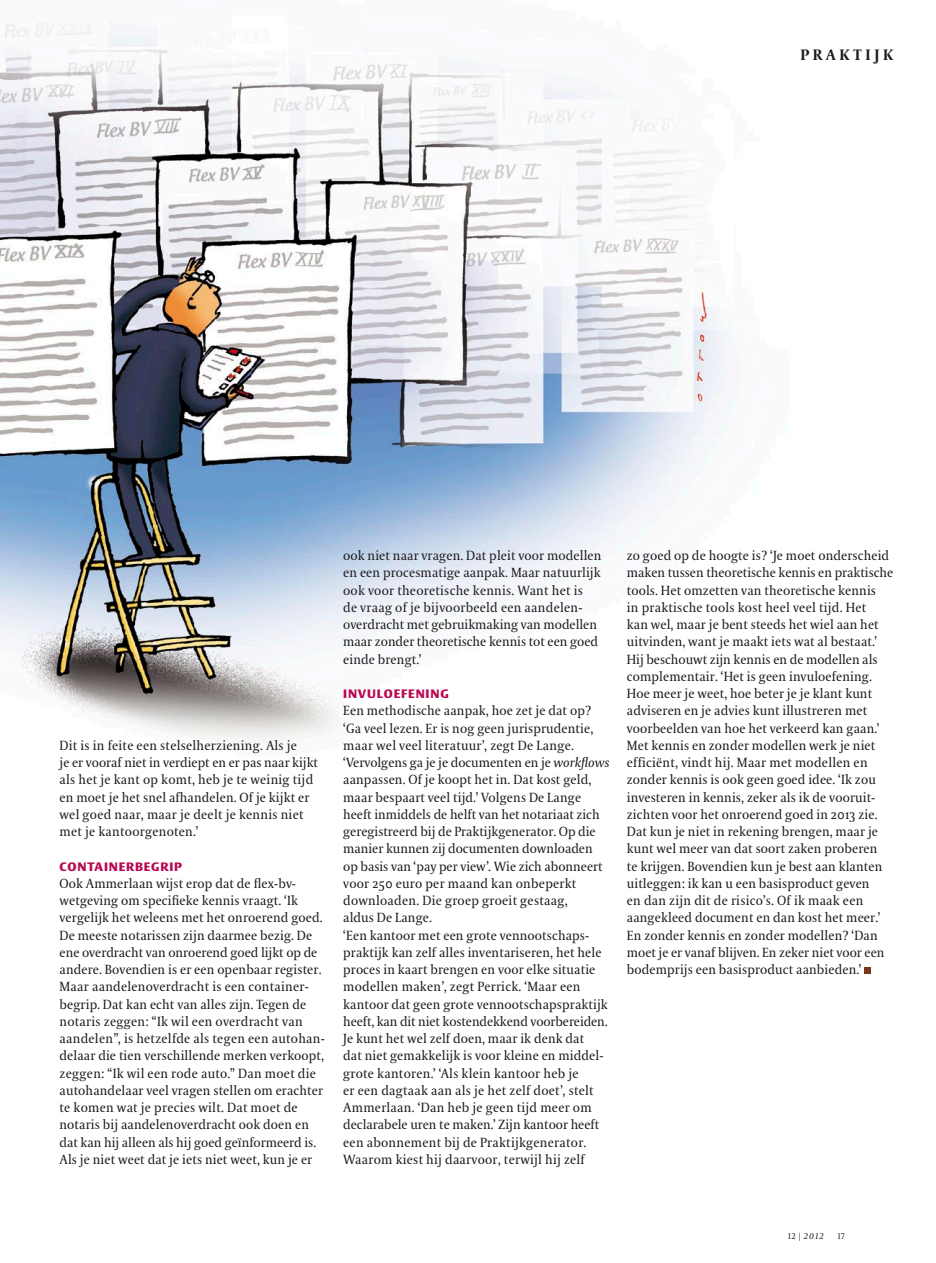
<style>
.page{position:relative;width:936px;height:1263px;background:#fff}
.page>*{position:absolute;margin:0;border:0;box-sizing:border-box;transform-origin:0 0}
.t1{font:700 15px "VPRO Coranto";letter-spacing:.25em;color:#1a1a1f}
.t2{font:13.2px/17.2px "VPRO Coranto";letter-spacing:.01em;color:#1a1a1f}
.t3{font:700 12px "VPRO Vesta";letter-spacing:.07em;color:#b80852}
.t4{font:italic 8.25px "VPRO Coranto";color:#1a1a1f}
.t5{font:8.25px "VPRO Coranto Cn";color:#1a1a1f}
.s1{font-style:italic}
.s2{font-family:"VPRO Coranto Cn";font-style:normal}
</style>
<div class="page">
<img style="left:0;top:23px;width:741px;height:715px">
<svg style="left:864px;top:968px;width:6px;height:6px"></svg>
<p class="t1" style="left:800px;top:45px;width:93px">Prakt ijk</p>
<p class="t2" style="left:60px;top:737px;width:260px">Dit is in feite een stelselherziening. Als je<br>je er vooraf niet in verdiept en er pas naar kijkt als het je kant op komt, heb je te weinig tijd en moet je het snel afhandelen. Of je kijkt er wel goed naar, maar je deelt je kennis niet met je kantoorgenoten.’</p>
<p class="t3" style="left:60px;top:861px;width:124px">CONTAINERBEGRIP</p>
<p class="t2" style="left:60px;top:875px;width:267px">Ook Ammerlaan wijst erop dat de flex-bv&shy;wetgeving om specifieke kennis vraagt. ‘Ik vergelijk het weleens met het onroerend goed.<br>De meeste notarissen zijn daarmee bezig. De ene overdracht van onroerend goed lijkt op de andere. Bovendien is er een openbaar register.<br>Maar aandelenoverdracht is een container&shy;begrip. Dat kan echt van alles zijn. Tegen de notaris zeggen: “Ik wil een overdracht van aandelen”, is hetzelfde als tegen een autohan&shy;delaar die tien verschillende merken verkoopt, zeggen: “Ik wil een rode auto.” Dan moet die autohandelaar veel vragen stellen om erachter te komen wat je precies wilt. Dat moet de notaris bij aandelenoverdracht ook doen en dat kan hij alleen als hij goed geïnformeerd is.<br>Als je niet weet dat je iets niet weet, kun je er</p>
<p class="t2" style="left:343px;top:547px;width:260px">ook niet naar vragen. Dat pleit voor modellen en een procesmatige aanpak. Maar natuurlijk ook voor theoretische kennis. Want het is<br>de vraag of je bijvoorbeeld een aandelen&shy;overdracht met gebruikmaking van modellen maar zonder theoretische kennis tot een goed einde brengt.’</p>
<p class="t3" style="left:343px;top:689px;width:107px">INVULOEFENING</p>
<p class="t2" style="left:343px;top:702px;width:268px">Een methodische aanpak, hoe zet je dat op? ‘Ga veel lezen. Er is nog geen jurisprudentie, maar wel veel literatuur’, zegt De Lange. ‘Vervolgens ga je je documenten en je <span class="s1">workflows </span>aanpassen. Of je koopt het in. Dat kost geld, maar bespaart veel tijd.’ Volgens De Lange heeft inmiddels de helft van het notariaat zich geregistreerd bij de Praktijkgenerator. Op die manier kunnen zij documenten downloaden op basis van ‘pay per view’. Wie zich abonneert voor 250 euro per maand kan onbeperkt downloaden. Die groep groeit gestaag,<br>aldus De Lange.<br>‘Een kantoor met een grote vennootschaps&shy;praktijk kan zelf alles inventariseren, het hele proces in kaart brengen en voor elke situatie modellen maken’, zegt Perrick. ‘Maar een kantoor dat geen grote vennootschapspraktijk heeft, kan dit niet kostendekkend voorbereiden.<br>Je kunt het wel zelf doen, maar ik denk dat<br>dat niet gemakkelijk is voor kleine en middel&shy;grote kantoren.’ ‘Als klein kantoor heb je<br>er een dagtaak aan als je het zelf doet’, stelt Ammerlaan. ‘Dan heb je geen tijd meer om declarabele uren te maken.’ Zijn kantoor heeft een abonnement bij de Praktijkgenerator.<br>Waarom kiest hij daarvoor, terwijl hij zelf</p>
<p class="t2" style="left:626px;top:547px;width:268px">zo goed op de hoogte is? ‘Je moet onderscheid maken tussen theoretische kennis en praktische tools. Het omzetten van theoretische kennis<br>in praktische tools kost heel veel tijd. Het<br>kan wel, maar je bent steeds het wiel aan het uitvinden, want je maakt iets wat al bestaat.’ Hij beschouwt zijn kennis en de modellen als complementair. ‘Het is geen invuloefening.<br>Hoe meer je weet, hoe beter je je klant kunt adviseren en je advies kunt illustreren met voorbeelden van hoe het verkeerd kan gaan.’ Met kennis en zonder modellen werk je niet efficiënt, vindt hij. Maar met modellen en zonder kennis is ook geen goed idee. ‘Ik zou investeren in kennis, zeker als ik de vooruit&shy;zichten voor het onroerend goed in 2013 zie.<br>Dat kun je niet in rekening brengen, maar je kunt wel meer van dat soort zaken proberen<br>te krijgen. Bovendien kun je best aan klanten uitleggen: ik kan u een basisproduct geven<br>en dan zijn dit de risico’s. Of ik maak een aangekleed document en dan kost het meer.’ En zonder kennis en zonder modellen? ‘Dan moet je er vanaf blijven. En zeker niet voor een bodemprijs een basisproduct aanbieden.’</p>
<p class="t4" style="left:788px;top:1231px;width:37px"><span class="s2">12 |</span> 2012</p>
<p class="t5" style="left:837px;top:1231px;width:9px">17</p>
</div>
